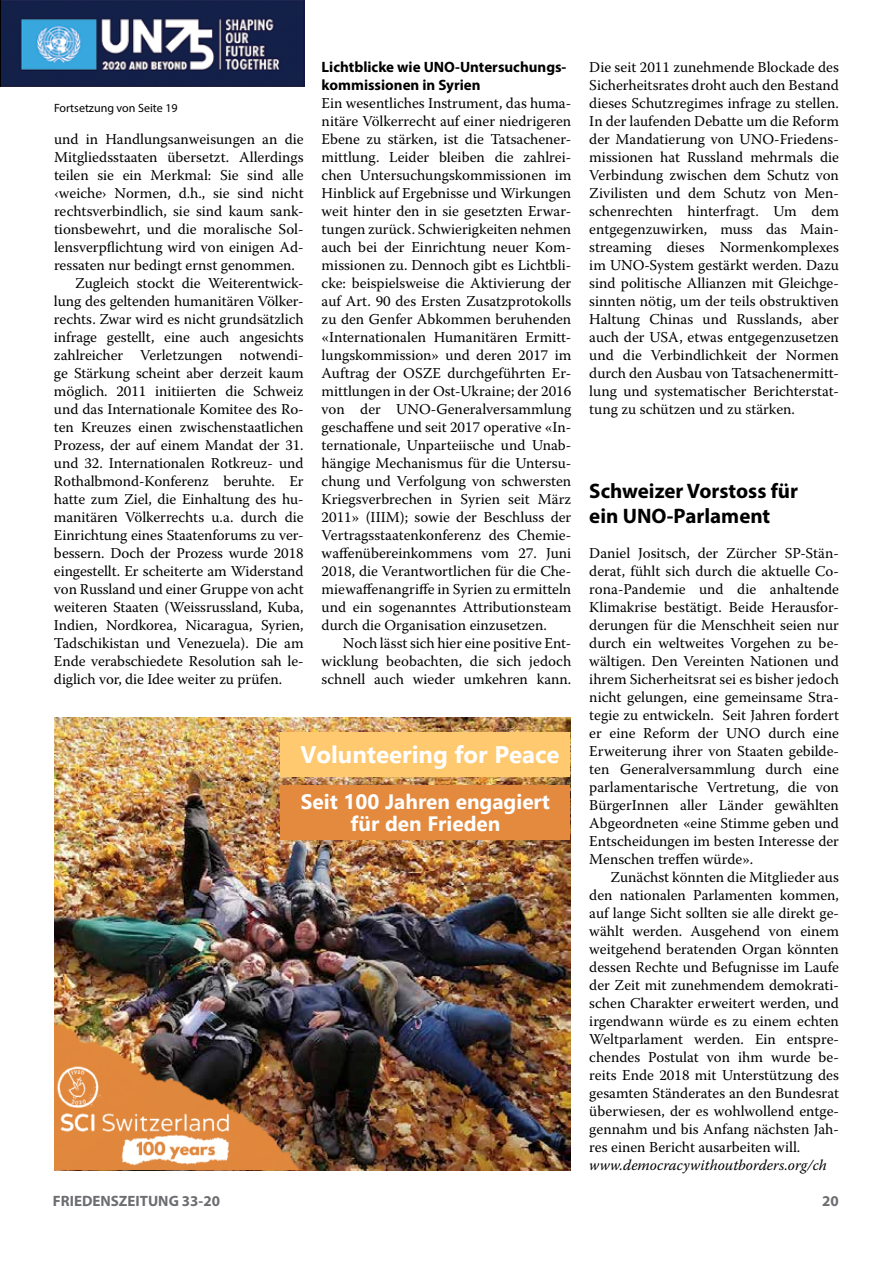
<style>
.page{position:relative;width:893px;height:1263px;background:#fff}
.page>*{position:absolute;margin:0;border:0;box-sizing:border-box;transform-origin:0 0}
.t1{font:700 24px "Gadugi";color:#fff}
.t2{font:700 21px/25.2px "Myriad Pro";color:#000}
.t3{font:700 20.7px/22.4px "Gadugi";color:#fff;text-align:center}
.t4{font:15px/18px "Warnock Pro";letter-spacing:-.005em;color:#000;text-align:justify}
.t5{font:700 15px/18px "Myriad Pro";color:#000}
.t6{font:italic 15px "Warnock Pro";color:#000}
.t7{font:700 15px "Myriad Pro";color:#6d6e71}
.t8{font:12px "Myriad Pro";color:#000}
</style>
<div class="page">
<img style="left:0;top:1px;width:304px;height:86px">
<hr style="left:0;top:0;width:304px;height:1px;background:#000">
<hr style="left:0;top:0;width:1px;height:86px;background:#000">
<img style="left:54px;top:717px;width:516px;height:453px">
<div style="left:280px;top:732px;width:290px;height:44px;background:#ffc970"></div>
<img style="left:54px;top:840px;width:348px;height:330px">
<div style="left:280px;top:785px;width:290px;height:54px;background:#e38a3f"></div>
<img style="left:54px;top:1020px;width:195px;height:146px">
<p class="t8" style="left:54px;top:100px;width:125px">Fortsetzung von Seite 19</p>
<p class="t4" style="left:54px;top:130px;width:251px">und in Handlungsanweisungen an die</p>
<p class="t4" style="left:54px;top:148px;width:251px">Mitgliedsstaaten übersetzt. Allerdings</p>
<p class="t4" style="left:54px;top:166px;width:251px">teilen sie ein Merkmal: Sie sind alle</p>
<p class="t4" style="left:54px;top:184px;width:251px">‹weiche› Normen, d.h., sie sind nicht</p>
<p class="t4" style="left:54px;top:202px;width:251px">rechtsverbindlich, sie sind kaum sank-</p>
<p class="t4" style="left:54px;top:220px;width:251px">tionsbewehrt, und die moralische Sol-</p>
<p class="t4" style="left:54px;top:238px;width:251px">lensverpflichtung wird von einigen Ad-</p>
<p class="t4" style="left:54px;top:256px;width:242px">ressaten nur bedingt ernst genommen.</p>
<p class="t4" style="left:75px;top:274px;width:230px">Zugleich stockt die Weiterentwick-</p>
<p class="t4" style="left:54px;top:292px;width:251px">lung des geltenden humanitären Völker-</p>
<p class="t4" style="left:54px;top:310px;width:251px">rechts. Zwar wird es nicht grundsätzlich</p>
<p class="t4" style="left:54px;top:328px;width:251px">infrage gestellt, eine auch angesichts</p>
<p class="t4" style="left:54px;top:346px;width:251px">zahlreicher Verletzungen notwendi-</p>
<p class="t4" style="left:54px;top:364px;width:251px">ge Stärkung scheint aber derzeit kaum</p>
<p class="t4" style="left:54px;top:382px;width:251px">möglich. 2011 initiierten die Schweiz</p>
<p class="t4" style="left:54px;top:400px;width:251px">und das Internationale Komitee des Ro-</p>
<p class="t4" style="left:54px;top:418px;width:251px">ten Kreuzes einen zwischenstaatlichen</p>
<p class="t4" style="left:54px;top:436px;width:251px">Prozess, der auf einem Mandat der 31.</p>
<p class="t4" style="left:54px;top:454px;width:251px">und 32. Internationalen Rotkreuz- und</p>
<p class="t4" style="left:54px;top:472px;width:251px">Rothalbmond-Konferenz beruhte. Er</p>
<p class="t4" style="left:54px;top:490px;width:251px">hatte zum Ziel, die Einhaltung des hu-</p>
<p class="t4" style="left:54px;top:508px;width:251px">manitären Völkerrechts u.a. durch die</p>
<p class="t4" style="left:54px;top:526px;width:251px">Einrichtung eines Staatenforums zu ver-</p>
<p class="t4" style="left:54px;top:544px;width:251px">bessern. Doch der Prozess wurde 2018</p>
<p class="t4" style="left:54px;top:562px;width:251px">eingestellt. Er scheiterte am Widerstand</p>
<p class="t4" style="left:54px;top:580px;width:251px">von Russland und einer Gruppe von acht</p>
<p class="t4" style="left:54px;top:598px;width:251px">weiteren Staaten (Weissrussland, Kuba,</p>
<p class="t4" style="left:54px;top:616px;width:251px">Indien, Nordkorea, Nicaragua, Syrien,</p>
<p class="t4" style="left:54px;top:634px;width:251px">Tadschikistan und Venezuela). Die am</p>
<p class="t4" style="left:54px;top:652px;width:251px">Ende verabschiedete Resolution sah le-</p>
<p class="t4" style="left:54px;top:670px;width:230px">diglich vor, die Idee weiter zu prüfen.</p>
<p class="t5" style="left:322px;top:57px;width:246px">Lichtblicke wie UNO-Untersuchungs&shy;kommissionen in Syrien</p>
<p class="t4" style="left:322px;top:94px;width:251px">Ein wesentliches Instrument, das huma&shy;nitäre Völkerrecht auf einer niedrigeren Ebene zu stärken, ist die Tatsachener&shy;mittlung. Leider bleiben die zahlrei&shy;chen Untersuchungskommissionen im Hinblick auf Ergebnisse und Wirkungen weit hinter den in sie gesetzten Erwar&shy;tungen zurück. Schwierigkeiten nehmen auch bei der Einrichtung neuer Kom&shy;missionen zu. Dennoch gibt es Lichtbli&shy;cke: beispielsweise die Aktivierung der auf Art. 90 des Ersten Zusatzprotokolls zu den Genfer Abkommen beruhenden «Internationalen Humanitären Ermitt&shy;lungskommission» und deren 2017 im Auftrag der OSZE durchgeführten Er&shy;mittlungen in der Ost-Ukraine; der 2016 von der UNO-Generalversammlung geschaffene und seit 2017 operative «In&shy;ternationale, Unparteiische und Unab&shy;hängige Mechanismus für die Untersu&shy;chung und Verfolgung von schwersten Kriegsverbrechen in Syrien seit März 2011» (IIIM); sowie der Beschluss der Vertragsstaatenkonferenz des Chemie&shy;waffenübereinkommens vom 27. Juni 2018, die Verantwortlichen für die Che&shy;miewaffenangriffe in Syrien zu ermitteln und ein sogenanntes Attributionsteam durch die Organisation einzusetzen.</p>
<p class="t4" style="left:322px;top:634px;width:251px;text-indent:21px">Noch lässt sich hier eine positive Ent&shy;wicklung beobachten, die sich jedoch schnell auch wieder umkehren kann.</p>
<h1 class="t1" style="left:300px;top:740px;width:261px">Volunteering for Peace</h1>
<h3 class="t3" style="left:301px;top:790px;width:251px">Seit 100 Jahren engagiert für den Frieden</h3>
<p class="t4" style="left:589px;top:58px;width:251px">Die seit 2011 zunehmende Blockade des Sicherheitsrates droht auch den Bestand dieses Schutzregimes infrage zu stellen.<br>In der laufenden Debatte um die Reform der Mandatierung von UNO-Friedens&shy;missionen hat Russland mehrmals die Verbindung zwischen dem Schutz von Zivilisten und dem Schutz von Men&shy;schenrechten hinterfragt. Um dem entgegenzuwirken, muss das Main&shy;streaming dieses Normenkomplexes im UNO-System gestärkt werden. Dazu sind politische Allianzen mit Gleichge&shy;sinnten nötig, um der teils obstruktiven Haltung Chinas und Russlands, aber auch der USA, etwas entgegenzusetzen und die Verbindlichkeit der Normen durch den Ausbau von Tatsachenermitt&shy;lung und systematischer Berichterstat&shy;tung zu schützen und zu stärken.</p>
<h2 class="t2" style="left:589px;top:477px;width:210px">Schweizer Vorstoss für ein UNO-Parlament</h2>
<p class="t4" style="left:589px;top:544px;width:251px">Daniel Jositsch, der Zürcher SP-Stän&shy;derat, fühlt sich durch die aktuelle Co&shy;rona-Pandemie und die anhaltende Klimakrise bestätigt. Beide Herausfor&shy;derungen für die Menschheit seien nur durch ein weltweites Vorgehen zu be&shy;wältigen. Den Vereinten Nationen und ihrem Sicherheitsrat sei es bisher jedoch nicht gelungen, eine gemeinsame Stra&shy;tegie zu entwickeln. Seit Jahren fordert er eine Reform der UNO durch eine Erweiterung ihrer von Staaten gebilde&shy;ten Generalversammlung durch eine parlamentarische Vertretung, die von BürgerInnen aller Länder gewählten Abgeordneten «eine Stimme geben und Entscheidungen im besten Interesse der Menschen treffen würde».</p>
<p class="t4" style="left:589px;top:868px;width:251px;text-indent:21px">Zunächst könnten die Mitglieder aus den nationalen Parlamenten kommen, auf lange Sicht sollten sie alle direkt ge&shy;wählt werden. Ausgehend von einem weitgehend beratenden Organ könnten dessen Rechte und Befugnisse im Laufe der Zeit mit zunehmendem demokrati&shy;schen Charakter erweitert werden, und irgendwann würde es zu einem echten Weltparlament werden. Ein entspre&shy;chendes Postulat von ihm wurde be&shy;reits Ende 2018 mit Unterstützung des gesamten Ständerates an den Bundesrat überwiesen, der es wohlwollend entge&shy;gennahm und bis Anfang nächsten Jah&shy;res einen Bericht ausarbeiten will.</p>
<p class="t6" style="left:589px;top:1156px;width:239px">www.democracywithoutborders.org/ch</p>
<p class="t7" style="left:53px;top:1191px;width:169px">FRIEDENSZEITUNG 33-20</p>
<p class="t7" style="left:822px;top:1191px;width:18px">20</p>
</div>
